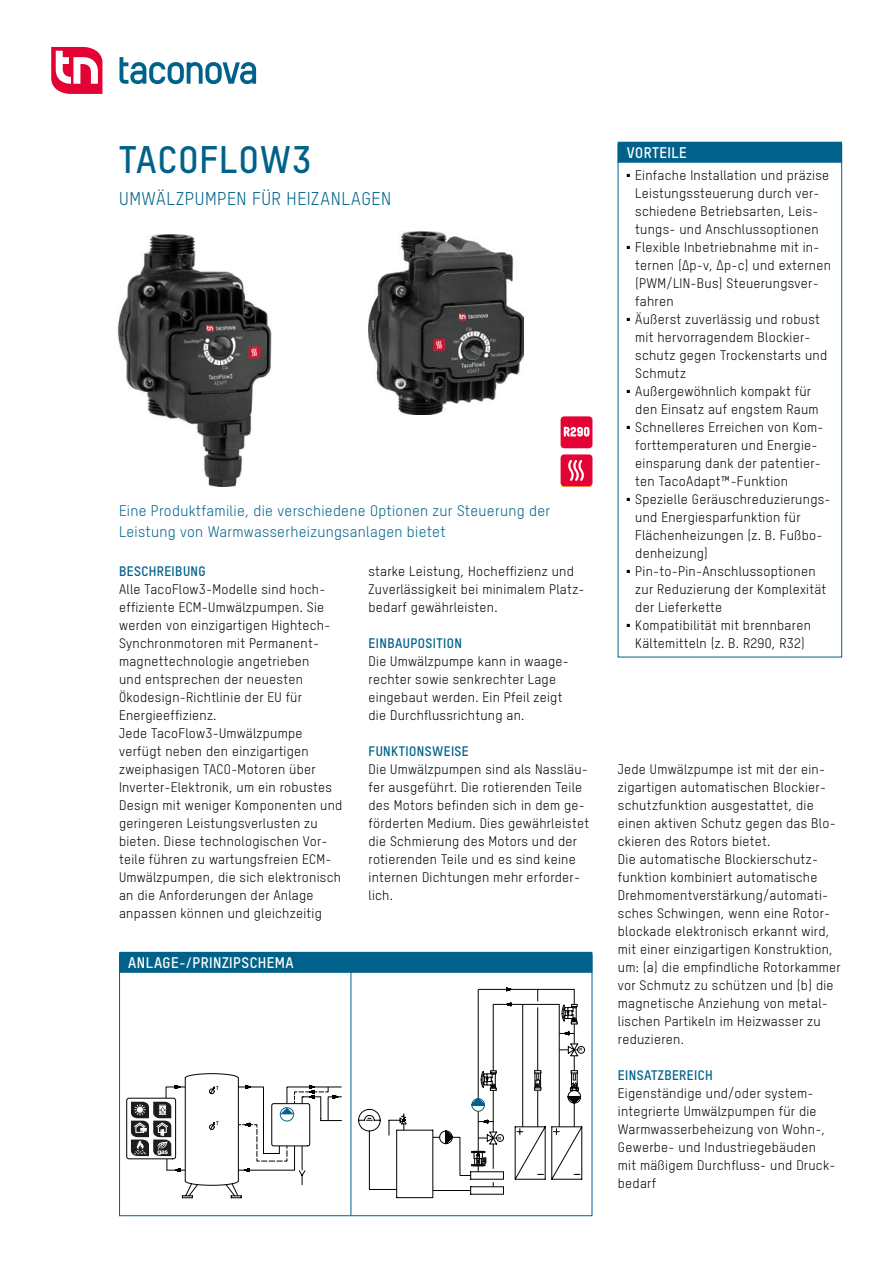
<style>
.page{position:relative;width:893px;height:1263px;background:#fff}
.page>*{position:absolute;margin:0;border:0;box-sizing:border-box;transform-origin:0 0}
.Produkttitel{font:37.5px "T Star Pro Bold";letter-spacing:.03em;color:#00628a}
.Produkttitel_Subline{font:18px "T Star Pro Regular";letter-spacing:.03em;color:#00628a}
.EA_Lead{font:15px/21px "T Star Pro Regular";letter-spacing:.02em;color:#00628a}
.Box_Titel{font:15px "T Star Pro Bold";letter-spacing:.03em;color:#fff}
.t1{font:13.5px/18px "T Star Pro Regular";letter-spacing:.02em;color:#000}
.EA_Titel{font:13.5px "T Star Pro Bold";letter-spacing:.03em;color:#00628a}
.t2{font:12.75px "TSTARPRO Headline";color:#fff}
.t3{font:5.55px "T Star Pro Bold";color:#010202;scale:1.05 1}
.t4{font:4.35px "T Star Pro Bold";color:#010202}
</style>
<div class="page">
<svg style="left:51px;top:47px;width:51px;height:47px"></svg>
<svg style="left:120px;top:57px;width:136px;height:27px"></svg>
<svg style="left:126px;top:1073px;width:216px;height:125px"></svg>
<svg style="left:358px;top:988px;width:227px;height:210px"></svg>
<hr style="left:351px;top:970px;width:1px;height:246px;background:#00628a">
<img style="left:117px;top:234px;width:155px;height:252px">
<img style="left:369px;top:231px;width:154px;height:184px">
<div style="left:561px;top:454px;width:31px;height:32px;background:#e40234;border-radius:4px"></div>
<svg style="left:561px;top:460px;width:31px;height:27px"></svg>
<div style="left:561px;top:416px;width:31px;height:32px;background:#e40234;border-radius:4px"></div>
<svg style="left:564px;top:427px;width:25px;height:10px"></svg>
<div style="left:618px;top:142px;width:224px;height:21px;background:#00628a"></div>
<div style="left:618px;top:144px;width:224px;height:513px;border:1px solid #00628a"></div>
<div style="left:119px;top:952px;width:473px;height:21px;background:#00628a"></div>
<div style="left:119px;top:954px;width:473px;height:262px;border:1px solid #00628a"></div>
<p class="Produkttitel" style="left:119px;top:132px;width:194px">TACOFLOW3</p>
<p class="Box_Titel" style="left:627px;top:141px;width:61px">VORTEILE</p>
<p class="t1" style="left:627px;top:166px;width:204px;text-align:center">■ Einfache Installation und präzise Leistungssteuerung durch ver&shy;schiedene Betriebsarten, Leis&shy;tungs- und Anschlussoptionen</p>
<p class="t1" style="left:635px;top:238px;width:197px;text-indent:-9px">■ Flexible Inbetriebnahme mit in&shy;ternen (Δp-v, Δp-c) und externen (PWM/LIN-Bus) Steuerungsver&shy;fahren</p>
<p class="t1" style="left:635px;top:310px;width:193px;text-indent:-9px">■ Äußerst zuverlässig und robust mit hervorragendem Blockier&shy;schutz gegen Trockenstarts und<br>Schmutz</p>
<p class="t1" style="left:635px;top:382px;width:185px;text-indent:-9px">■ Außergewöhnlich kompakt für den Einsatz auf engstem Raum</p>
<p class="t1" style="left:635px;top:418px;width:190px;text-indent:-9px">■ Schnelleres Erreichen von Kom&shy;forttemperaturen und Energie&shy;einsparung dank der patentier&shy;ten TacoAdapt™-Funktion</p>
<p class="t1" style="left:635px;top:490px;width:197px;text-indent:-9px">■ Spezielle Geräuschreduzierungs&shy;und Energiesparfunktion für<br>Flächenheizungen (z. B. Fußbo&shy;denheizung)</p>
<p class="t1" style="left:635px;top:562px;width:193px;text-indent:-9px">■ Pin-to-Pin-Anschlussoptionen zur Reduzierung der Komplexität der Lieferkette</p>
<p class="t1" style="left:627px;top:616px;width:186px;text-align:center">■ Kompatibilität mit brennbaren<br>Kältemitteln (z. B. R290, R32)</p>
<p class="Produkttitel_Subline" style="left:119px;top:186px;width:274px">UMWÄLZPUMPEN FÜR HEIZANLAGEN</p>
<p class="t2" style="left:563px;top:424px;width:28px">R290</p>
<p class="EA_Lead" style="left:119px;top:500px;width:433px">Eine Produktfamilie, die verschiedene Optionen zur Steuerung der<br>Leistung von Warmwasserheizungsanlagen bietet</p>
<p class="EA_Titel" style="left:119px;top:561px;width:88px">BESCHREIBUNG</p>
<p class="t1" style="left:119px;top:580px;width:213px">Alle TacoFlow3-Modelle sind hoch&shy;effiziente ECM-Umwälzpumpen. Sie werden von einzigartigen Hightech-<br>Synchronmotoren mit Permanent&shy;magnettechnologie angetrieben und entsprechen der neuesten<br>Ökodesign-Richtlinie der EU für<br>Energieeffizienz.</p>
<p class="t1" style="left:119px;top:724px;width:225px">Jede TacoFlow3-Umwälzpumpe verfügt neben den einzigartigen zweiphasigen TACO-Motoren über Inverter-Elektronik, um ein robustes Design mit weniger Komponenten und geringeren Leistungsverlusten zu bieten. Diese technologischen Vor&shy;teile führen zu wartungsfreien ECM-Umwälzpumpen, die sich elektronisch an die Anforderungen der Anlage anpassen können und gleichzeitig</p>
<p class="t1" style="left:369px;top:562px;width:218px">starke Leistung, Hocheffizienz und<br>Zuverlässigkeit bei minimalem Platz&shy;bedarf gewährleisten.</p>
<p class="EA_Titel" style="left:369px;top:633px;width:95px">EINBAUPOSITION</p>
<p class="t1" style="left:369px;top:652px;width:202px">Die Umwälzpumpe kann in waage&shy;rechter sowie senkrechter Lage eingebaut werden. Ein Pfeil zeigt die Durchflussrichtung an.</p>
<p class="EA_Titel" style="left:369px;top:741px;width:102px">FUNKTIONSWEISE</p>
<p class="t1" style="left:369px;top:760px;width:222px">Die Umwälzpumpen sind als Nassläu&shy;fer ausgeführt. Die rotierenden Teile des Motors befinden sich in dem ge&shy;förderten Medium. Dies gewährleistet die Schmierung des Motors und der rotierenden Teile und es sind keine internen Dichtungen mehr erforder&shy;lich.</p>
<p class="t1" style="left:618px;top:760px;width:219px">Jede Umwälzpumpe ist mit der ein&shy;zigartigen automatischen Blockier&shy;schutzfunktion ausgestattet, die einen aktiven Schutz gegen das Blo&shy;ckieren des Rotors bietet.</p>
<p class="t1" style="left:618px;top:850px;width:224px">Die automatische Blockierschutz&shy;funktion kombiniert automatische Drehmomentverstärkung/automati&shy;sches Schwingen, wenn eine Rotor&shy;blockade elektronisch erkannt wird, mit einer einzigartigen Konstruktion, um: (a) die empfindliche Rotorkammer vor Schmutz zu schützen und (b) die magnetische Anziehung von metal&shy;lischen Partikeln im Heizwasser zu reduzieren.</p>
<p class="EA_Titel" style="left:618px;top:1065px;width:96px">EINSATZBEREICH</p>
<p class="t1" style="left:618px;top:1084px;width:219px">Eigenständige und/oder system&shy;integrierte Umwälzpumpen für die<br>Warmwasserbeheizung von Wohn-,<br>Gewerbe- und Industriegebäuden mit mäßigem Durchfluss- und Druck&shy;bedarf</p>
<p class="Box_Titel" style="left:128px;top:951px;width:167px">ANLAGE-/PRINZIPSCHEMA</p>
<p class="t4" style="left:579px;top:1046px;width:5px">M</p>
<p class="t3" style="left:216px;top:1083px;width:4px">T</p>
<p class="t3" style="left:216px;top:1119px;width:4px">T</p>
<p class="t4" style="left:498px;top:1135px;width:5px">M</p>
</div>
